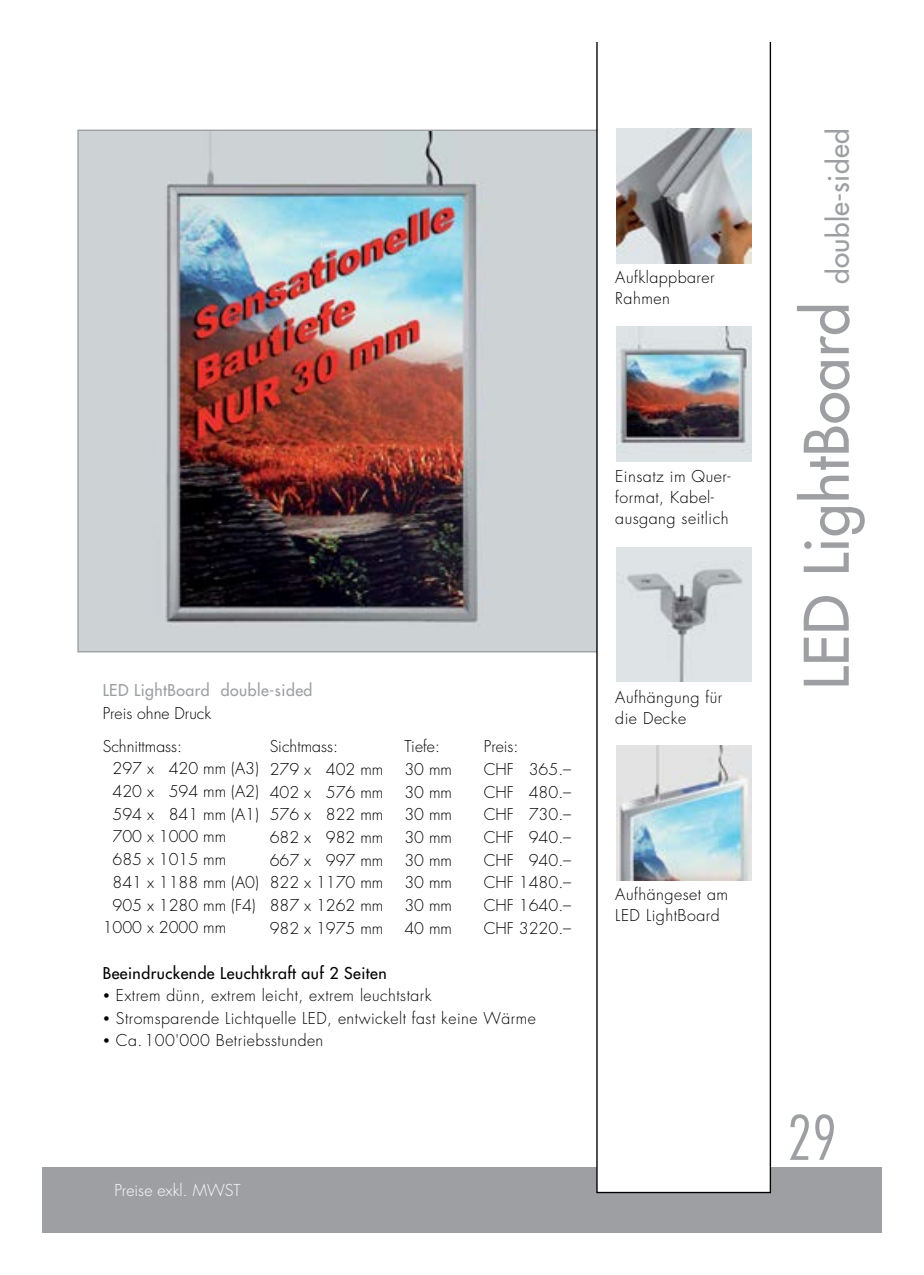
<style>
.page{position:relative;width:924px;height:1275px;background:#fff}
.page>*{position:absolute;margin:0;border:0;box-sizing:border-box;transform-origin:0 0}
.t1{font:59.6px "Futura";letter-spacing:.01em;color:#9d9fa2}
.t2{font:300 condensed 59.6px "Futura";color:#9d9fa2}
.t3{font:28px "Futura";letter-spacing:.01em;color:#9d9fa2}
.t4{font:300 16px "Futura";color:#fff}
.t5{font:300 15.8px/22.6px "Futura";color:#000}
.t6{font:300 15.8px/21px "Futura";letter-spacing:.03em;color:#000}
.t7{font:15.8px "Futura";letter-spacing:.03em;color:#000}
.t8{font:15.8px "Futura";letter-spacing:.03em;color:#9d9fa2}
.s1{font-size:12px}
</style>
<div class="page">
<img style="left:79px;top:132px;width:517px;height:518px">
<div style="left:42px;top:1167px;width:839px;height:66px;background:#9d9fa2"></div>
<svg style="left:596px;top:42px;width:174px;height:1151px"></svg>
<img style="left:616px;top:129px;width:134px;height:135px">
<img style="left:616px;top:547px;width:134px;height:134px">
<img style="left:616px;top:745px;width:134px;height:135px">
<img style="left:616px;top:326px;width:134px;height:135px">
<p class="t6" style="left:615px;top:267px;width:101px">Aufklappbarer</p>
<p class="t6" style="left:615px;top:288px;width:56px">Rahmen</p>
<p class="t6" style="left:615px;top:466px;width:116px">Einsatz im Quer&shy;format, Kabel&shy;ausgang seitlich</p>
<p class="t8" style="left:103px;top:680px;width:211px">LED LightBoard double-sided</p>
<p class="t5" style="left:103px;top:697px;width:110px;line-height:32.6px">Preis ohne Druck<br>Schnittmass:</p>
<p class="t5" style="left:112px;top:757px;width:148px">297 x 420 mm (A3)</p>
<p class="t5" style="left:112px;top:780px;width:148px">420 x 594 mm (A2)</p>
<p class="t5" style="left:112px;top:803px;width:148px">594 x 841 mm (A1)</p>
<p class="t5" style="left:112px;top:825px;width:115px">700 x 1000 mm</p>
<p class="t5" style="left:112px;top:848px;width:115px">685 x 1015 mm</p>
<p class="t5" style="left:112px;top:871px;width:148px">841 x 1188 mm (A0)</p>
<p class="t5" style="left:112px;top:893px;width:145px">905 x 1280 mm (F4)</p>
<p class="t5" style="left:103px;top:916px;width:125px">1000 x 2000 mm</p>
<p class="t7" style="left:103px;top:962px;width:285px">Beeindruckende Leuchtkraft auf 2 Seiten</p>
<p class="t6" style="left:103px;top:985px;width:330px"><span class="s1">•</span> Extrem dünn, extrem leicht, extrem leuchtstark</p>
<p class="t6" style="left:103px;top:1007px;width:434px"><span class="s1">•</span> Stromsparende Lichtquelle LED, entwickelt fast keine Wärme</p>
<p class="t6" style="left:103px;top:1030px;width:222px"><span class="s1">•</span> Ca.100'000 Betriebsstunden</p>
<p class="t5" style="left:404px;top:735px;width:49px">Tiefe:<br>30 mm<br>30 mm<br>30 mm<br>30 mm<br>30 mm<br>30 mm<br>30 mm<br>40 mm</p>
<p class="t5" style="left:269px;top:735px;width:115px">Sichtmass:<br>279 x 402 mm<br>402 x 576 mm<br>576 x 822 mm<br>682 x 982 mm<br>667 x 997 mm<br>822 x 1170 mm<br>887 x 1262 mm<br>982 x 1975 mm</p>
<p class="t5" style="left:483px;top:735px;width:89px">Preis:<br>CHF 365.–<br>CHF 480.–<br>CHF 730.–<br>CHF 940.–<br>CHF 940.–<br>CHF 1480.–<br>CHF 1640.–<br>CHF 3220.–</p>
<p class="t6" style="left:615px;top:687px;width:108px">Aufhängung für die Decke</p>
<p class="t6" style="left:615px;top:884px;width:114px">Aufhängeset am<br>LED LightBoard</p>
<p class="t4" style="left:114px;top:1179px;width:128px">Preise exkl. MWST</p>
<h2 class="t3" style="left:819px;top:284px;width:157px;rotate:-90deg">double-sided</h2>
<h1 class="t1" style="left:787px;top:690px;width:389px;rotate:-90deg">LED LightBoard</h1>
<h1 class="t2" style="left:787px;top:1100px;width:51px">29</h1>
</div>
